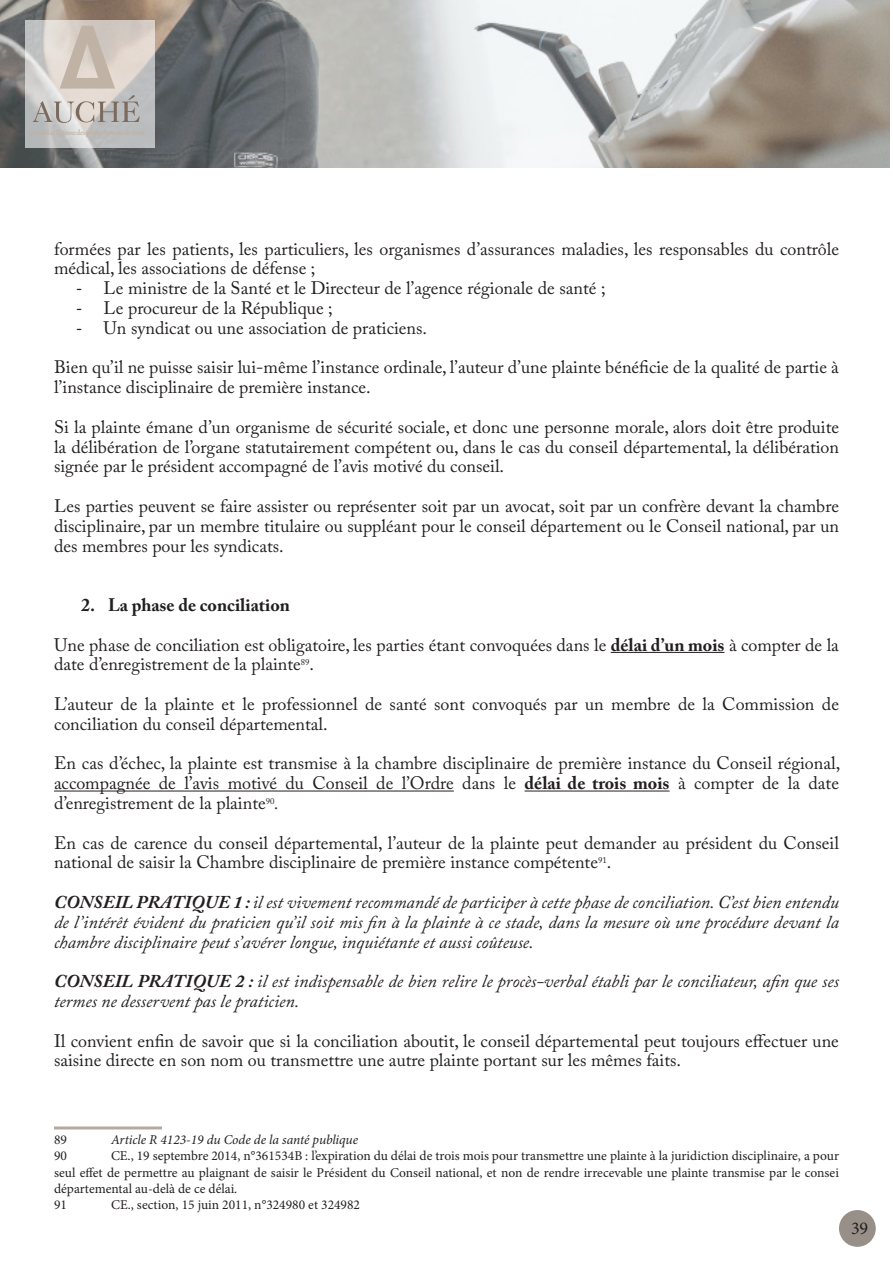
<style>
.page{position:relative;width:893px;height:1263px;background:#fff}
.page>*{position:absolute;margin:0;border:0;box-sizing:border-box;transform-origin:0 0}
.t1{font:18px/19.8px "Adobe Caslon Pro";color:#231f20}
.t2{font:italic 18px/19.8px "Adobe Caslon Pro";color:#231f20;text-align:justify}
.t3{font:700 18px "Adobe Caslon Pro";color:#231f20}
.t4{font:18px "Minion Pro";color:#231f20}
.Style_de_paragraphe_2{font:13.5px/16.2px "Minion Pro";color:#231f20;text-align:justify}
.Style_de_paragraphe_2-2{font:italic 13.5px "Minion Pro";letter-spacing:-.005em;color:#231f20}
.s1{font-family:"Calibri"}
.s2{font-weight:700}
.s3{font-style:italic}
</style>
<div class="page">
<img style="left:0;top:0;width:889px;height:168px">
<svg style="left:26px;top:21px;width:129px;height:127px"></svg>
<svg style="left:60px;top:26px;width:55px;height:63px"></svg>
<svg style="left:33px;top:95px;width:107px;height:28px"></svg>
<div style="left:839px;top:1210px;width:37px;height:37px;background:#988f88;border-radius:50%"></div>
<hr style="left:611px;top:652px;width:113px;height:1px;background:#231f20">
<hr style="left:54px;top:790px;width:400px;height:1px;background:#231f20">
<hr style="left:524px;top:790px;width:146px;height:1px;background:#231f20">
<hr style="left:54px;top:1126px;width:108px;height:3px;background:#b6a99c">
<p class="t1" style="left:54px;top:238px;width:786px">formées par les patients, les particuliers, les organismes d’assurances maladies, les responsables du contrôle médical, les associations de défense ;</p>
<p class="t1" style="left:76px;top:278px;width:531px"><span class="s1">-</span> Le ministre de la Santé et le Directeur de l’agence régionale de santé ;</p>
<p class="t1" style="left:76px;top:298px;width:258px"><span class="s1">-</span> Le procureur de la République ;</p>
<p class="t1" style="left:76px;top:318px;width:352px"><span class="s1">-</span> Un syndicat ou une association de praticiens.</p>
<p class="t1" style="left:54px;top:357px;width:786px">Bien qu’il ne puisse saisir lui-même l’instance ordinale, l’auteur d’une plainte bénéficie de la qualité de partie à l’instance disciplinaire de première instance.</p>
<p class="t1" style="left:54px;top:417px;width:787px;text-align:justify">Si la plainte émane d’un organisme de sécurité sociale, et donc une personne morale, alors doit être produite la délibération de l’organe statutairement compétent ou, dans le cas du conseil départemental, la délibération signée par le président accompagné de l’avis motivé du conseil.</p>
<p class="t1" style="left:54px;top:496px;width:786px;text-align:justify">Les parties peuvent se faire assister ou représenter soit par un avocat, soit par un confrère devant la chambre disciplinaire, par un membre titulaire ou suppléant pour le conseil département ou le Conseil national, par un des membres pour les syndicats.</p>
<p class="t3" style="left:81px;top:594px;width:210px">2. La phase de conciliation</p>
<p class="t1" style="left:54px;top:634px;width:786px">Une phase de conciliation est obligatoire, les parties étant convoquées dans le <span class="s2">délai d’un mois</span> à compter de la date d’enregistrement de la plainte<sup>89</sup>.</p>
<p class="t1" style="left:54px;top:694px;width:786px">L’auteur de la plainte et le professionnel de santé sont convoqués par un membre de la Commission de conciliation du conseil départemental.</p>
<p class="t1" style="left:54px;top:753px;width:788px;text-align:justify">En cas d’échec, la plainte est transmise à la chambre disciplinaire de première instance du Conseil régional, accompagnée de l’avis motivé du Conseil de l’Ordre dans le <span class="s2">délai de trois mois</span> à compter de la date d’enregistrement de la plainte<sup>90</sup><span class="s3">.</span></p>
<p class="t1" style="left:54px;top:832px;width:786px">En cas de carence du conseil départemental, l’auteur de la plainte peut demander au président du Conseil national de saisir la Chambre disciplinaire de première instance compétente<sup>91</sup>.</p>
<p class="t2" style="left:54px;top:892px;width:786px"><span class="s2">CONSEIL PRATIQUE 1 :</span> il est vivement recommandé de participer à cette phase de conciliation. C’est bien entendu de l’intérêt évident du praticien qu’il soit mis fin à la plainte à ce stade, dans la mesure où une procédure devant la chambre disciplinaire peut s’avérer longue, inquiétante et aussi coûteuse.</p>
<p class="t2" style="left:54px;top:971px;width:786px"><span class="s2">CONSEIL PRATIQUE 2 :</span> il est indispensable de bien relire le procès-verbal établi par le conciliateur, afin que ses termes ne desservent pas le praticien.</p>
<p class="t1" style="left:54px;top:1030px;width:786px">Il convient enfin de savoir que si la conciliation aboutit, le conseil départemental peut toujours effectuer une saisine directe en son nom ou transmettre une autre plainte portant sur les mêmes faits.</p>
<p class="Style_de_paragraphe_2" style="left:54px;top:1132px;width:14px">89</p>
<p class="Style_de_paragraphe_2-2" style="left:111px;top:1131px;width:249px">Article R 4123-19 du Code de la santé publique</p>
<p class="Style_de_paragraphe_2" style="left:54px;top:1148px;width:14px">90</p>
<p class="Style_de_paragraphe_2" style="left:54px;top:1148px;width:786px;text-indent:57px">CE., 19 septembre 2014, n°361534B : l’expiration du délai de trois mois pour transmettre une plainte à la juridiction disciplinaire, a pour seul effet de permettre au plaignant de saisir le Président du Conseil national, et non de rendre irrecevable une plainte transmise par le consei départemental au-delà de ce délai.</p>
<p class="Style_de_paragraphe_2" style="left:54px;top:1196px;width:14px">91</p>
<p class="Style_de_paragraphe_2" style="left:111px;top:1196px;width:250px">CE., section, 15 juin 2011, n°324980 et 324982</p>
<p class="t4" style="left:851px;top:1216px;width:19px">39</p>
</div>
